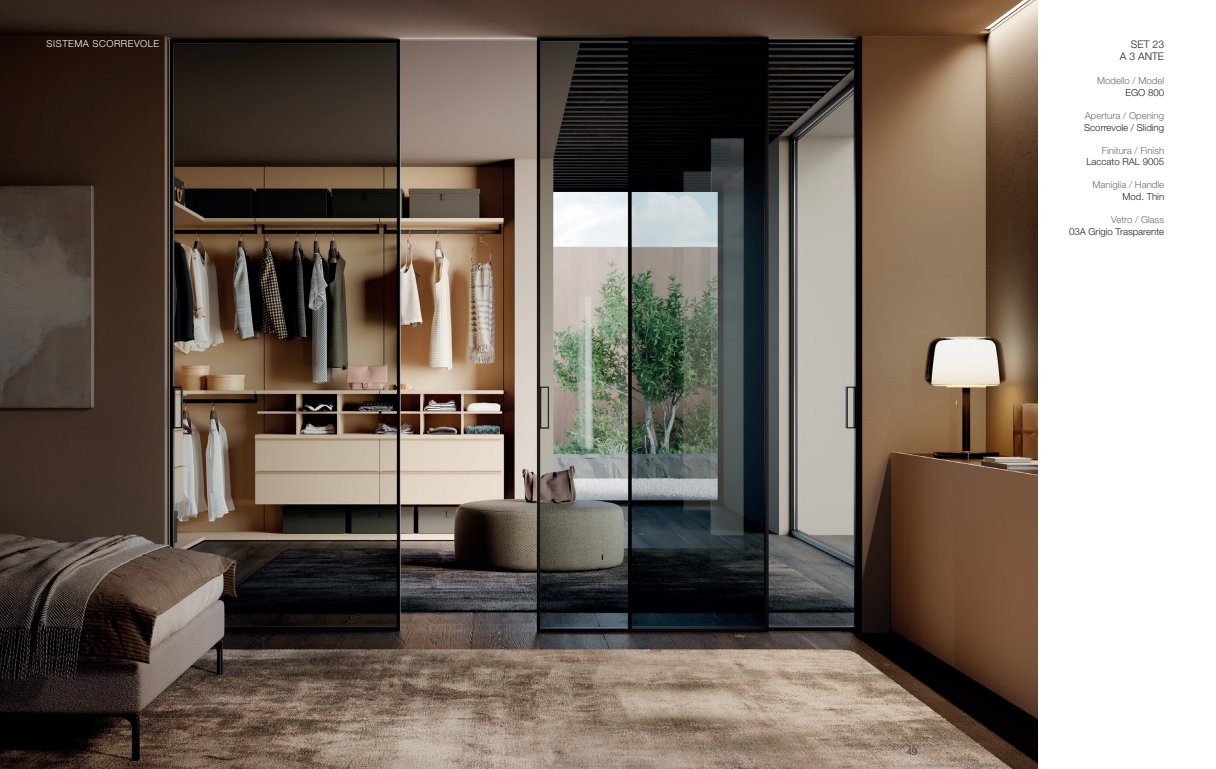
<style>
.page{position:relative;width:1216px;height:769px;background:#fff}
.page>*{position:absolute;margin:0;border:0;box-sizing:border-box;transform-origin:0 0}
.t1{font:300 10.5px/12.6px "Helvetica Neue LT Pro";color:#231f20;text-align:right}
.t2{font:300 9.62px "Helvetica Neue LT Pro";color:#6c6d70}
.t3{font:300 9.62px "Helvetica Neue LT Pro";color:#231f20}
.t4{font:300 9.62px "Helvetica Neue LT Pro";letter-spacing:.05em;color:#fff}
.t5{font:300 9.62px "Helvetica";color:#231f20}
</style>
<div class="page">
<img style="left:0;top:0;width:1037px;height:769px">
<p class="t4" style="left:47px;top:38px;width:114px">SISTEMA SCORREVOLE</p>
<p class="t1" style="left:1119px;top:37px;width:46px">SET 23<br>A 3 ANTE</p>
<p class="t2" style="left:1097px;top:75px;width:69px">Modello / Model</p>
<p class="t3" style="left:1125px;top:87px;width:40px">EGO 800</p>
<p class="t2" style="left:1084px;top:110px;width:81px">Apertura / Opening</p>
<p class="t3" style="left:1084px;top:121px;width:81px">Scorrevole / Sliding</p>
<p class="t2" style="left:1101px;top:144px;width:64px">Finitura / Finish</p>
<p class="t3" style="left:1086px;top:156px;width:79px">Laccato RAL 9005</p>
<p class="t2" style="left:1092px;top:179px;width:73px">Maniglia / Handle</p>
<p class="t3" style="left:1122px;top:191px;width:43px">Mod. Thin</p>
<p class="t2" style="left:1111px;top:214px;width:54px">Vetro / Glass</p>
<p class="t3" style="left:1069px;top:225px;width:97px">03A Grigio Trasparente</p>
<p class="t5" style="left:298px;top:743px;width:12px">48</p>
<p class="t5" style="left:906px;top:743px;width:12px">49</p>
</div>
